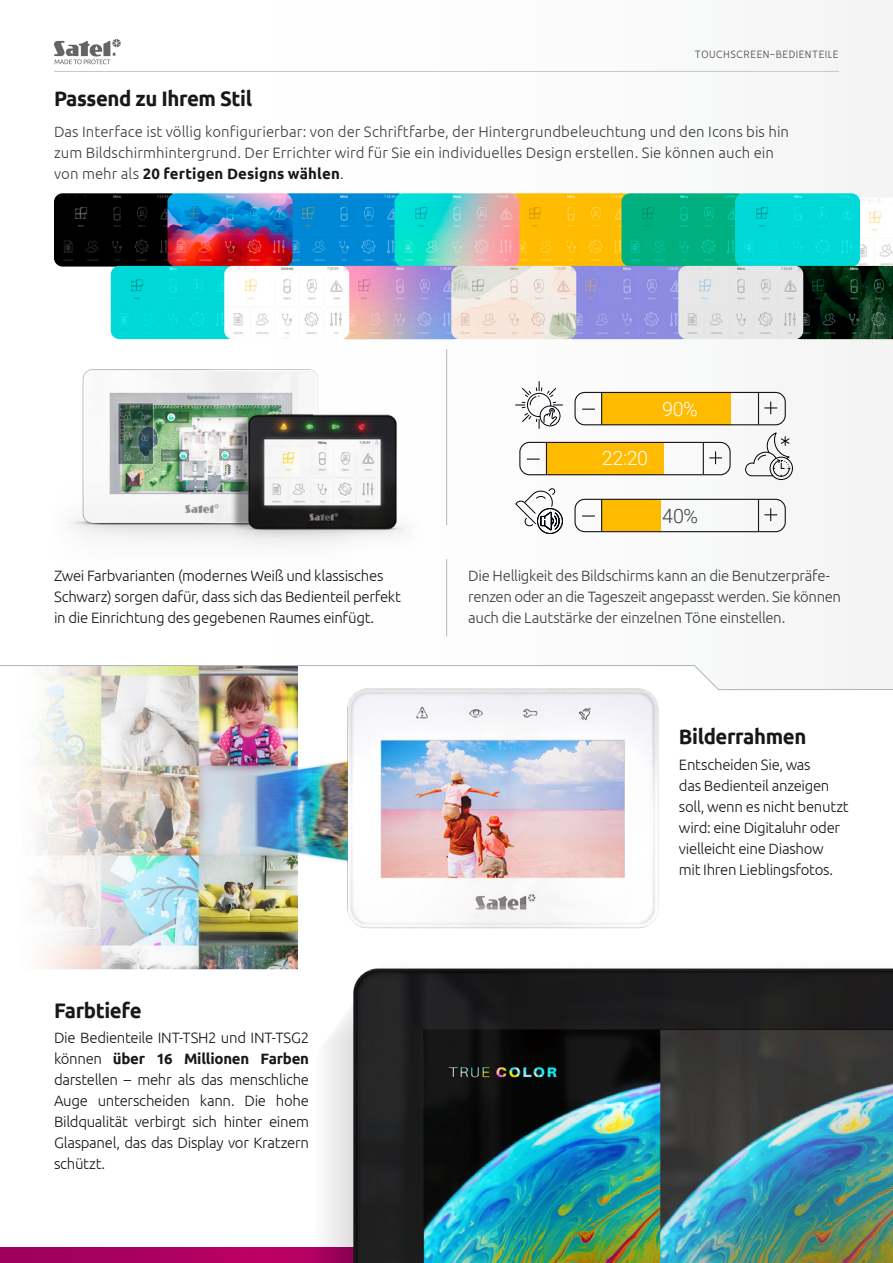
<style>
.page{position:relative;width:893px;height:1263px;background:#fff}
.page>*{position:absolute;margin:0;border:0;box-sizing:border-box;transform-origin:0 0}
.t1{font:700 21px "Ubuntu";letter-spacing:-.02em;color:#1a171c}
.t2{font:300 19.8px "Roboto";color:#fff}
.t3{font:300 19.8px "Roboto";color:#3e3e40}
.t4{font:300 15px/21px "Ubuntu";letter-spacing:-.02em;color:#1a171c}
.t5{font:300 15px/21px "Ubuntu";color:#3e3e40}
.t6{font:300 15px/21px "Ubuntu";letter-spacing:-.02em;color:#3e3e40}
.t7{font:300 12px "Vision";letter-spacing:.015em;color:#4c4c4e}
.s1{font-weight:700;color:#1a171c}
.s2{font-weight:700}
</style>
<div class="page">
<img style="left:244px;top:690px;width:54px;height:271px">
<img style="left:36px;top:690px;width:208px;height:279px">
<img style="left:71px;top:369px;width:80px;height:167px">
<img style="left:151px;top:339px;width:295px;height:204px">
<img style="left:0;top:1248px;width:227px;height:15px">
<hr style="left:446px;top:349px;width:1px;height:176px;background:#b1b3b4">
<hr style="left:446px;top:559px;width:1px;height:77px;background:#b1b3b4">
<svg style="left:0;top:665px;width:893px;height:25px"></svg>
<img style="left:210px;top:756px;width:130px;height:109px">
<img style="left:340px;top:682px;width:336px;height:247px">
<img style="left:227px;top:961px;width:666px;height:302px">
<svg style="left:54px;top:39px;width:67px;height:25px"></svg>
<hr style="left:54px;top:71px;width:785px;height:1px;background:#c6c7c9">
<img style="left:860px;top:199px;width:33px;height:67px">
<img style="left:54px;top:193px;width:113px;height:74px">
<img style="left:292px;top:193px;width:102px;height:73px">
<img style="left:519px;top:193px;width:102px;height:73px">
<img style="left:167px;top:193px;width:125px;height:73px">
<img style="left:394px;top:193px;width:125px;height:73px">
<img style="left:621px;top:193px;width:114px;height:73px">
<img style="left:735px;top:193px;width:125px;height:73px">
<img style="left:803px;top:266px;width:90px;height:73px">
<div style="left:111px;top:266px;width:113px;height:73px;background:#00d9d7"></div>
<img style="left:349px;top:266px;width:102px;height:73px">
<img style="left:576px;top:266px;width:102px;height:73px">
<img style="left:224px;top:266px;width:125px;height:73px">
<img style="left:451px;top:266px;width:125px;height:73px">
<img style="left:678px;top:266px;width:125px;height:73px">
<div style="left:602px;top:392px;width:129px;height:32px;background:#fb0"></div>
<div style="left:574px;top:392px;width:212px;height:33px;border:1px solid #1a171c;border-radius:10px"></div>
<svg style="left:582px;top:409px;width:13px;height:1px"></svg>
<hr style="left:601px;top:393px;width:1px;height:32px;background:#1a171c">
<hr style="left:758px;top:393px;width:1px;height:32px;background:#1a171c">
<svg style="left:764px;top:401px;width:13px;height:13px"></svg>
<div style="left:602px;top:499px;width:59px;height:32px;background:#fb0"></div>
<div style="left:574px;top:499px;width:212px;height:33px;border:1px solid #1a171c;border-radius:10px"></div>
<svg style="left:582px;top:515px;width:13px;height:2px"></svg>
<hr style="left:601px;top:500px;width:1px;height:31px;background:#1a171c">
<hr style="left:758px;top:500px;width:1px;height:31px;background:#1a171c">
<svg style="left:764px;top:508px;width:13px;height:13px"></svg>
<div style="left:547px;top:442px;width:117px;height:32px;background:#fb0"></div>
<div style="left:519px;top:442px;width:212px;height:33px;border:1px solid #1a171c;border-radius:10px"></div>
<svg style="left:527px;top:458px;width:13px;height:2px"></svg>
<hr style="left:546px;top:443px;width:1px;height:31px;background:#1a171c">
<hr style="left:703px;top:443px;width:1px;height:31px;background:#1a171c">
<svg style="left:709px;top:451px;width:13px;height:13px"></svg>
<svg style="left:516px;top:381px;width:47px;height:47px"></svg>
<div style="left:537px;top:508px;width:26px;height:26px;border:1px solid #000308;border-radius:50%"></div>
<svg style="left:515px;top:488px;width:45px;height:43px"></svg>
<div style="left:770px;top:457px;width:23px;height:23px;border:1px solid #000308;border-radius:50%"></div>
<svg style="left:745px;top:432px;width:46px;height:45px"></svg>
<p class="t7" style="left:695px;top:48px;width:146px">TOUCHSCREEN-BEDIENTEILE</p>
<h1 class="t1" style="left:54px;top:85px;width:200px">Passend zu Ihrem Stil</h1>
<p class="t5" style="left:54px;top:120px;width:737px">Das Interface ist völlig konfigurierbar: von der Schriftfarbe, der Hintergrundbeleuchtung und den Icons bis hin zum Bildschirmhintergrund. Der Errichter wird für Sie ein individuelles Design erstellen. Sie können auch ein von mehr als <span class="s1">20 fertigen Designs wählen</span>.</p>
<p class="t4" style="left:54px;top:565px;width:348px">Zwei Farbvarianten (modernes Weiß und klassisches<br>Schwarz) sorgen dafür, dass sich das Bedienteil perfekt in die Einrichtung des gegebenen Raumes einfügt.</p>
<h1 class="t1" style="left:54px;top:998px;width:89px">Farbtiefe</h1>
<p class="t4" style="left:54px;top:1027px;width:257px;text-align:justify">Die Bedienteile INT-TSH2 und INT-TSG2 können <span class="s2">über 16 Millionen Farben </span>darstellen – mehr als das menschliche Auge unterscheiden kann. Die hohe Bildqualität verbirgt sich hinter einem Glaspanel, das das Display vor Kratzern schützt.</p>
<h2 class="t2" style="left:602px;top:444px;width:48px">22:20</h2>
<h2 class="t2" style="left:662px;top:395px;width:37px">90%</h2>
<h2 class="t3" style="left:662px;top:502px;width:37px">40%</h2>
<p class="t6" style="left:468px;top:565px;width:374px">Die Helligkeit des Bildschirms kann an die Benutzerpräfe&shy;renzen oder an die Tageszeit angepasst werden. Sie können auch die Lautstärke der einzelnen Töne einstellen.</p>
<h1 class="t1" style="left:679px;top:724px;width:129px">Bilderrahmen</h1>
<p class="t4" style="left:679px;top:753px;width:171px">Entscheiden Sie, was<br>das Bedienteil anzeigen soll, wenn es nicht benutzt wird: eine Digitaluhr oder vielleicht eine Diashow mit Ihren Lieblingsfotos.</p>
</div>
